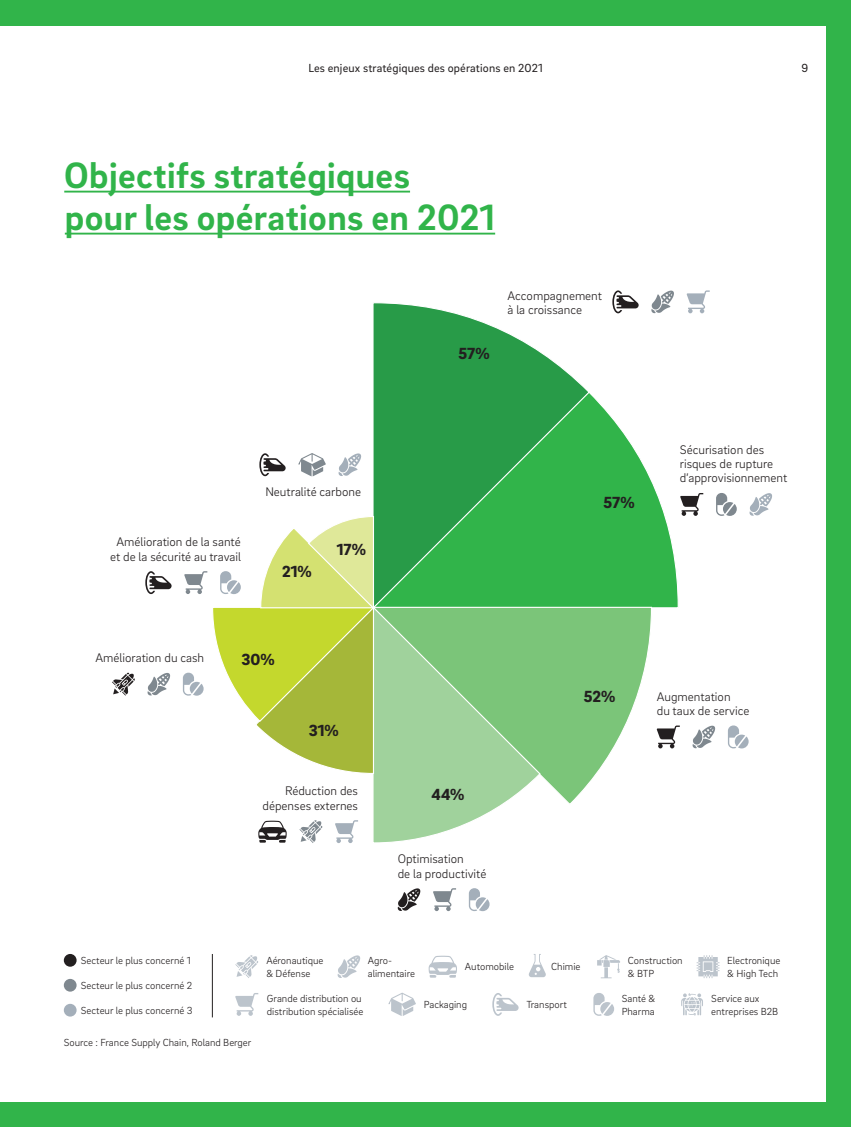
<style>
.page{position:relative;width:851px;height:1127px;background:#fff}
.page>*{position:absolute;margin:0;border:0;box-sizing:border-box;transform-origin:0 0}
.RB_FOC_Inside_Headli{font:700 37.5px/42px "Brix Sans";letter-spacing:.01em;color:#31b44a}
.RB_FOC_Graphic_Numbe{font:900 16.5px "Brix Sans";letter-spacing:-.005em;color:#231f20}
.RB_FOC_Graphic_Text{font:300 12.75px/14.2px "Brix Sans";color:#231f20}
.t1{font:12px "Brix Sans";letter-spacing:.01em;color:#231f20}
.RB_FOC_Graphic_Sourc{font:300 10.5px/12.8px "Brix Sans";color:#231f20}
</style>
<div class="page">
<div style="left:0;top:0;width:850px;height:1127px;background:#31b44a"></div>
<div style="left:0;top:26px;width:825px;height:1075px;background:#fff"></div>
<svg style="left:590px;top:394px;width:88px;height:214px"></svg>
<svg style="left:373px;top:302px;width:217px;height:304px;background:#41ad5b"></svg>
<svg style="left:541px;top:606px;width:111px;height:198px"></svg>
<svg style="left:373px;top:605px;width:168px;height:238px;background:#9cd29a"></svg>
<svg style="left:686px;top:290px;width:23px;height:23px"></svg>
<svg style="left:651px;top:291px;width:22px;height:22px"></svg>
<svg style="left:612px;top:290px;width:26px;height:23px"></svg>
<svg style="left:749px;top:493px;width:23px;height:23px"></svg>
<svg style="left:716px;top:493px;width:20px;height:23px"></svg>
<svg style="left:680px;top:493px;width:23px;height:23px"></svg>
<svg style="left:692px;top:726px;width:23px;height:22px"></svg>
<svg style="left:728px;top:725px;width:20px;height:23px"></svg>
<svg style="left:656px;top:725px;width:23px;height:23px"></svg>
<svg style="left:397px;top:888px;width:23px;height:23px"></svg>
<svg style="left:469px;top:888px;width:20px;height:23px"></svg>
<svg style="left:433px;top:888px;width:23px;height:23px"></svg>
<svg style="left:145px;top:571px;width:26px;height:23px"></svg>
<hr style="left:64px;top:191px;width:346px;height:2px;background:#31b44a">
<hr style="left:65px;top:233px;width:430px;height:2px;background:#31b44a">
<svg style="left:299px;top:820px;width:23px;height:23px"></svg>
<svg style="left:258px;top:820px;width:28px;height:22px"></svg>
<svg style="left:335px;top:820px;width:23px;height:23px"></svg>
<svg style="left:147px;top:673px;width:23px;height:22px"></svg>
<svg style="left:112px;top:673px;width:23px;height:23px"></svg>
<svg style="left:183px;top:515px;width:193px;height:259px"></svg>
<svg style="left:259px;top:453px;width:26px;height:23px"></svg>
<svg style="left:298px;top:453px;width:28px;height:23px"></svg>
<svg style="left:338px;top:453px;width:23px;height:23px"></svg>
<svg style="left:235px;top:955px;width:23px;height:23px"></svg>
<svg style="left:388px;top:992px;width:28px;height:24px"></svg>
<svg style="left:492px;top:993px;width:26px;height:23px"></svg>
<svg style="left:593px;top:993px;width:21px;height:23px"></svg>
<svg style="left:337px;top:955px;width:23px;height:23px"></svg>
<svg style="left:597px;top:955px;width:23px;height:23px"></svg>
<svg style="left:235px;top:993px;width:23px;height:23px"></svg>
<svg style="left:696px;top:955px;width:23px;height:23px"></svg>
<svg style="left:428px;top:955px;width:29px;height:22px"></svg>
<svg style="left:681px;top:993px;width:22px;height:23px"></svg>
<div style="left:64px;top:954px;width:13px;height:13px;background:#231f20;border-radius:50%"></div>
<div style="left:64px;top:979px;width:13px;height:12px;background:#7f888f;border-radius:50%"></div>
<div style="left:64px;top:1004px;width:13px;height:12px;background:#a4afba;border-radius:50%"></div>
<hr style="left:212px;top:954px;width:1px;height:63px;background:#231f20">
<svg style="left:528px;top:954px;width:18px;height:23px"></svg>
<p class="t1" style="left:308px;top:61px;width:236px">Les enjeux stratégiques des opérations en 2021</p>
<p class="t1" style="left:801px;top:61px;width:8px">9</p>
<p class="RB_FOC_Inside_Headli" style="left:64px;top:152px;width:432px">Objectifs stratégiques<br>pour les opérations en 2021</p>
<p class="RB_FOC_Graphic_Numbe" style="left:458px;top:342px;width:33px">57%</p>
<p class="RB_FOC_Graphic_Text" style="left:507px;top:288px;width:96px">Accompagnement à la croissance</p>
<p class="RB_FOC_Graphic_Text" style="left:110px;top:534px;width:132px;text-align:center">Amélioration de la santé et de la sécurité au travail</p>
<p class="RB_FOC_Graphic_Text" style="left:265px;top:484px;width:97px">Neutralité carbone</p>
<p class="RB_FOC_Graphic_Numbe" style="left:282px;top:561px;width:31px">21%</p>
<p class="RB_FOC_Graphic_Numbe" style="left:337px;top:538px;width:31px">17%</p>
<p class="RB_FOC_Graphic_Text" style="left:96px;top:650px;width:110px">Amélioration du cash</p>
<p class="RB_FOC_Graphic_Numbe" style="left:241px;top:648px;width:35px">30%</p>
<p class="RB_FOC_Graphic_Numbe" style="left:309px;top:719px;width:32px">31%</p>
<p class="RB_FOC_Graphic_Text" style="left:262px;top:783px;width:97px;text-align:right">Réduction des dépenses externes</p>
<p class="RB_FOC_Graphic_Numbe" style="left:431px;top:784px;width:34px">44%</p>
<p class="RB_FOC_Graphic_Text" style="left:397px;top:851px;width:90px">Optimisation<br>de la productivité</p>
<p class="RB_FOC_Graphic_Numbe" style="left:603px;top:492px;width:33px">57%</p>
<p class="RB_FOC_Graphic_Text" style="left:679px;top:442px;width:109px">Sécurisation des risques de rupture d’approvisionnement</p>
<p class="RB_FOC_Graphic_Numbe" style="left:583px;top:685px;width:33px">52%</p>
<p class="RB_FOC_Graphic_Text" style="left:656px;top:689px;width:94px">Augmentation<br>du taux de service</p>
<p class="RB_FOC_Graphic_Sourc" style="left:81px;top:954px;width:111px">Secteur le plus concerné 1</p>
<p class="RB_FOC_Graphic_Sourc" style="left:81px;top:979px;width:113px">Secteur le plus concerné 2</p>
<p class="RB_FOC_Graphic_Sourc" style="left:81px;top:1003px;width:113px">Secteur le plus concerné 3</p>
<p class="RB_FOC_Graphic_Sourc" style="left:64px;top:1036px;width:189px">Source : France Supply Chain, Roland Berger</p>
<p class="RB_FOC_Graphic_Sourc" style="left:266px;top:954px;width:59px">Aéronautique &amp; Défense</p>
<p class="RB_FOC_Graphic_Sourc" style="left:368px;top:954px;width:49px">Agro&shy;alimentaire</p>
<p class="RB_FOC_Graphic_Sourc" style="left:627px;top:954px;width:56px">Construction &amp; BTP</p>
<p class="RB_FOC_Graphic_Sourc" style="left:465px;top:960px;width:51px">Automobile</p>
<p class="RB_FOC_Graphic_Sourc" style="left:551px;top:960px;width:31px">Chimie</p>
<p class="RB_FOC_Graphic_Sourc" style="left:267px;top:991px;width:98px">Grande distribution ou distribution spécialisée</p>
<p class="RB_FOC_Graphic_Sourc" style="left:424px;top:998px;width:45px">Packaging</p>
<p class="RB_FOC_Graphic_Sourc" style="left:526px;top:998px;width:42px">Transport</p>
<p class="RB_FOC_Graphic_Sourc" style="left:621px;top:991px;width:35px">Santé &amp;<br>Pharma</p>
<p class="RB_FOC_Graphic_Sourc" style="left:727px;top:954px;width:55px">Electronique &amp; High Tech</p>
<p class="RB_FOC_Graphic_Sourc" style="left:711px;top:991px;width:69px">Service aux entreprises B2B</p>
</div>
